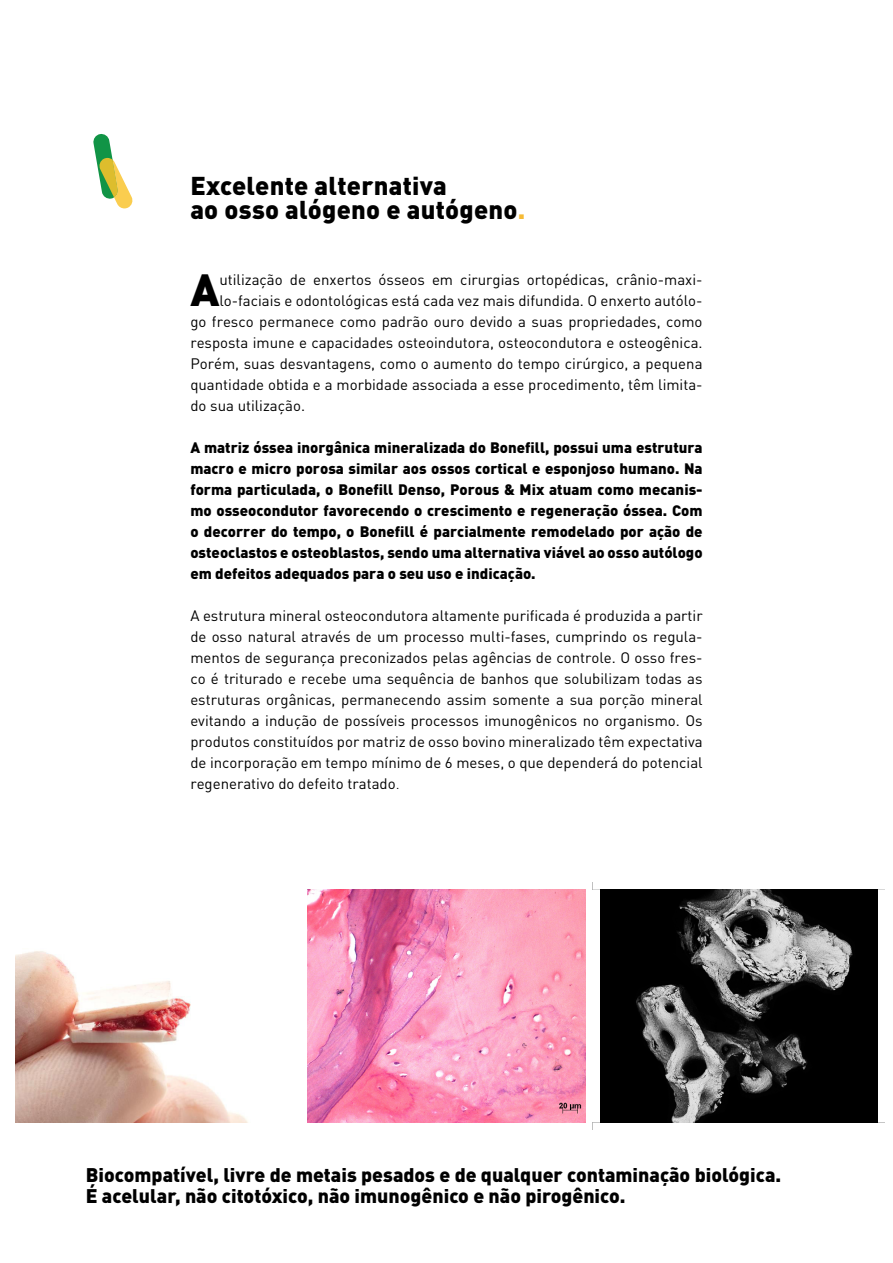
<style>
.page{position:relative;width:893px;height:1263px;background:#fff}
.page>*{position:absolute;margin:0;border:0;box-sizing:border-box;transform-origin:0 0}
.Body_First{font:900 44.55px "DIN Pro";color:#000}
.Texto{font:900 25.5px "DIN Pro";letter-spacing:.01em;color:#000}
.t1{font:900 19.5px "DIN Pro";color:#000}
.Body_First-2{font:15px/21px "DIN Pro";color:#000;text-align:justify}
.t2{font:900 15px/21px "DIN Pro";color:#000;text-align:justify}
.s1{color:#f6bb36}
.s2{font-weight:300}
</style>
<div class="page">
<svg style="left:93px;top:134px;width:40px;height:74px"></svg>
<img style="left:15px;top:951px;width:233px;height:171px">
<img style="left:308px;top:890px;width:277px;height:232px">
<img style="left:600px;top:890px;width:278px;height:232px">
<p class="Texto" style="left:190px;top:164px;width:258px">Excelente alternativa</p>
<p class="Texto" style="left:190px;top:188px;width:337px">ao osso alógeno e autógeno<span class="s1">.</span></p>
<p class="Body_First" style="left:190px;top:252px;width:31px">A</p>
<p class="Body_First-2" style="left:219px;top:268px;width:485px">utilização de enxertos ósseos em cirurgias ortopédicas, crânio-maxi-</p>
<p class="Body_First-2" style="left:219px;top:289px;width:485px">lo-faciais e odontológicas está cada vez mais difundida. O enxerto autólo-</p>
<p class="Body_First-2" style="left:190px;top:310px;width:514px">go fresco permanece como padrão ouro devido a suas propriedades, como</p>
<p class="Body_First-2" style="left:190px;top:331px;width:514px">resposta imune e capacidades osteoindutora, osteocondutora e osteogênica.</p>
<p class="Body_First-2" style="left:190px;top:352px;width:514px">Porém, suas desvantagens, como o aumento do tempo cirúrgico, a pequena</p>
<p class="Body_First-2" style="left:190px;top:373px;width:514px">quantidade obtida e a morbidade associada a esse procedimento, têm limita-</p>
<p class="Body_First-2" style="left:190px;top:394px;width:116px">do sua utilização.</p>
<p class="t2" style="left:190px;top:435px;width:514px">A matriz óssea inorgânica mineralizada do Bonefill, possui uma estrutura macro e micro porosa similar aos ossos cortical e esponjoso humano. Na forma particulada, o Bonefill Denso, Porous &amp; Mix atuam como mecanis&shy;mo osseocondutor favorecendo o crescimento e regeneração óssea. Com o decorrer do tempo, o Bonefill é parcialmente remodelado por ação de osteoclastos e osteoblastos, sendo uma alternativa viável ao osso autólogo em defeitos adequados para o seu uso e indicação.</p>
<p class="Body_First-2" style="left:190px;top:604px;width:514px">A estrutura mineral osteocondutora altamente purificada é produzida a partir de osso natural através de um processo multi-fases, cumprindo os regula&shy;mentos de segurança preconizados pelas agências de controle. O osso fres&shy;co é triturado e recebe uma sequência de banhos que solubilizam todas as estruturas orgânicas, permanecendo assim somente a sua porção mineral evitando a indução de possíveis processos imunogênicos no organismo. Os produtos constituídos por matriz de osso bovino mineralizado têm expectativa de incorporação em tempo mínimo de 6 meses, o que dependerá do potencial regenerativo do defeito tratado<span class="s2">.</span></p>
<p class="t1" style="left:86px;top:1158px;width:697px">Biocompatível, livre de metais pesados e de qualquer contaminação biológica.</p>
<p class="t1" style="left:86px;top:1179px;width:541px">É acelular, não citotóxico, não imunogênico e não pirogênico.</p>
</div>
